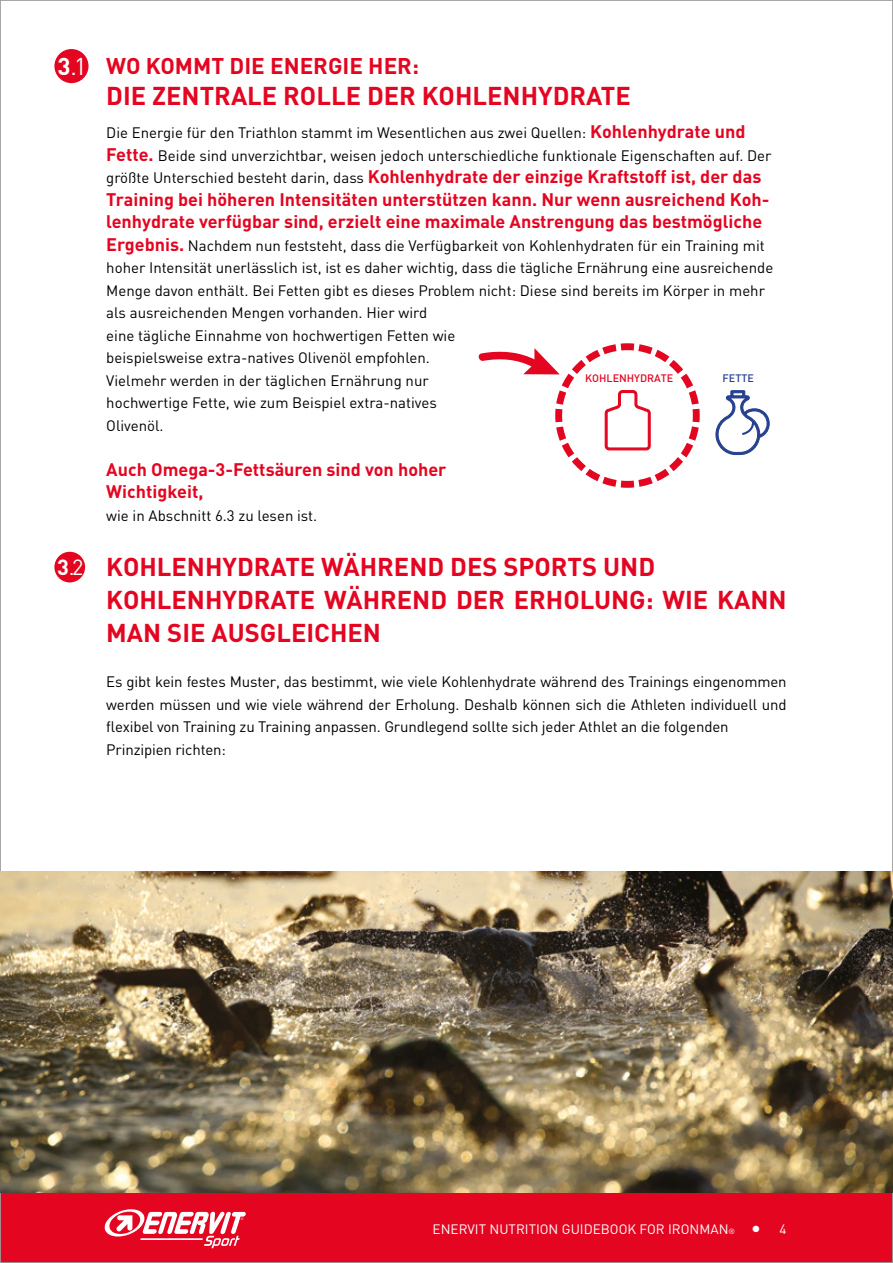
<style>
.page{position:relative;width:893px;height:1263px;background:#fff}
.page>*{position:absolute;margin:0;border:0;box-sizing:border-box;transform-origin:0 0}
.t1{font:700 25.5px/33px "DIN";color:#e40521}
.t2{font:24px "DIN";color:#fff}
.t3{font:700 22.5px "DIN";color:#e40521}
.t4{font:21.6px "DIN";color:#fff}
.t5{font:700 18px/22.5px "DIN";color:#e40521}
.t6{font:15px/22.5px "DIN";color:#000}
.t7{font:13.5px "DIN";color:#fff}
.t8{font:500 10.65px "DIN";color:#e40521}
.t9{font:500 10.65px "DIN";color:#26418f}
.s1{font-weight:700}
.s2{font-weight:700;font-size:18px;color:#e40521}
.s3{font-weight:400;font-size:15px;color:#000}
.s4{font-size:7.5px}
</style>
<div class="page">
<div style="left:0;top:1193px;width:893px;height:70px;background:#e40521"></div>
<svg style="left:105px;top:1209px;width:141px;height:39px"></svg>
<img style="left:0;top:872px;width:893px;height:321px">
<div style="left:54px;top:49px;width:35px;height:34px;background:#e40521;border-radius:50%"></div>
<svg style="left:715px;top:390px;width:54px;height:65px"></svg>
<svg style="left:479px;top:343px;width:221px;height:145px"></svg>
<div style="left:54px;top:552px;width:31px;height:30px;background:#e40521;border-radius:50%"></div>
<h2 class="t2" style="left:58px;top:51px;width:31px"><span class="s1">3</span>.1</h2>
<h3 class="t4" style="left:57px;top:553px;width:28px"><span class="s1">3</span>.2</h3>
<h3 class="t3" style="left:106px;top:51px;width:314px">WO KOMMT DIE ENERGIE HER:</h3>
<h1 class="t1" style="left:106px;top:78px;width:526px">DIE ZENTRALE ROLLE DER KOHLENHYDRATE</h1>
<p class="t6" style="left:106px;top:121px;width:667px">Die Energie für den Triathlon stammt im Wesentlichen aus zwei Quellen: <span class="s2">Kohlenhydrate und<br>Fette.</span> Beide sind unverzichtbar, weisen jedoch unterschiedliche funktionale Eigenschaften auf. Der</p>
<p class="t5" style="left:106px;top:165px;width:665px"><span class="s3">größte Unterschied besteht darin, dass</span> Kohlenhydrate der einzige Kraftstoff ist, der das<br>Training bei höheren Intensitäten unterstützen kann. Nur wenn ausreichend Koh&shy;lenhydrate verfügbar sind, erzielt eine maximale Anstrengung das bestmögliche</p>
<p class="t6" style="left:106px;top:234px;width:669px"><span class="s2">Ergebnis.</span> Nachdem nun feststeht, dass die Verfügbarkeit von Kohlenhydraten für ein Training mit hoher Intensität unerlässlich ist, ist es daher wichtig, dass die tägliche Ernährung eine ausreichende Menge davon enthält. Bei Fetten gibt es dieses Problem nicht: Diese sind bereits im Körper in mehr als ausreichenden Mengen vorhanden. Hier wird<br>eine tägliche Einnahme von hochwertigen Fetten wie<br>beispielsweise extra-natives Olivenöl empfohlen.<br>Vielmehr werden in der täglichen Ernährung nur<br>hochwertige Fette, wie zum Beispiel extra-natives<br>Olivenöl.</p>
<p class="t5" style="left:106px;top:457px;width:342px">Auch Omega-3-Fettsäuren sind von hoher<br>Wichtigkeit,</p>
<p class="t6" style="left:106px;top:504px;width:212px">wie in Abschnitt 6.3 zu lesen ist.</p>
<h1 class="t1" style="left:106px;top:549px;width:682px">KOHLENHYDRATE WÄHREND DES SPORTS UND<br>KOHLENHYDRATE WÄHREND DER ERHOLUNG: WIE KANN<br>MAN SIE AUSGLEICHEN</h1>
<p class="t6" style="left:106px;top:670px;width:682px">Es gibt kein festes Muster, das bestimmt, wie viele Kohlenhydrate während des Trainings eingenommen werden müssen und wie viele während der Erholung. Deshalb können sich die Athleten individuell und flexibel von Training zu Training anpassen. Grundlegend sollte sich jeder Athlet an die folgenden Prinzipien richten:</p>
<p class="t8" style="left:585px;top:372px;width:90px">KOHLENHYDRATE</p>
<p class="t9" style="left:723px;top:372px;width:33px">FETTE</p>
<p class="t7" style="left:433px;top:1220px;width:304px">ENERVIT NUTRITION GUIDEBOOK FOR IRONMAN<span class="s4">®</span></p>
<p class="t7" style="left:752px;top:1220px;width:36px">● 4</p>
</div>
